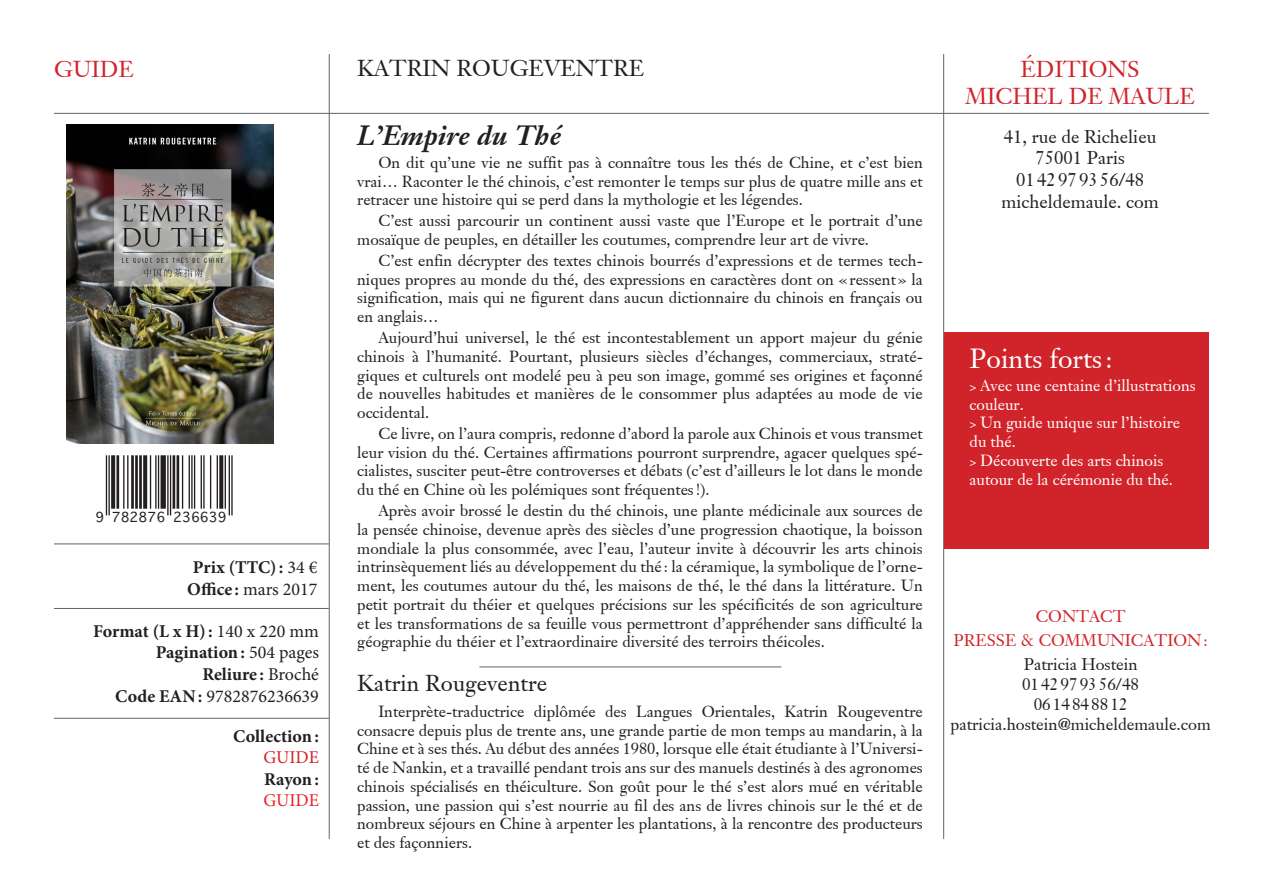
<style>
.page{position:relative;width:1263px;height:893px;background:#fff}
.page>*{position:absolute;margin:0;border:0;box-sizing:border-box;transform-origin:0 0}
.t1{font:italic 700 27.15px "Janson S Si";color:#231f20}
.t2{font:27px "Janson S Si";color:#fff}
.t3{font:22.5px "Janson S Si";color:#231f20}
.t4{font:22.5px "Janson S Si";color:#d1232a}
.t5{font:700 18px "Minion Pro";color:#231f20}
.t6{font:18px "Janson S Si";color:#231f20}
.t7{font:18px "Minion Pro";color:#231f20}
.t8{font:18px "Minion Pro";color:#d1232a}
.t9{font:18px "Minion Pro";color:#ee1d23}
.t10{font:16.5px "Janson S Si";color:#231f20}
.t11{font:16.5px "Janson S Si";color:#d1232a}
.t12{font:15.75px/18.8px "Janson S Si";color:#231f20;text-align:justify}
.t13{font:15.75px/18.8px "Janson S Si";color:#fff}
.t14{font:13.35px "Geneva";color:#231f20}
.s1{font-weight:400}
.s2{font-weight:700}
.s3{font-size:13.5px}
</style>
<div class="page">
<hr style="left:106px;top:455px;width:1px;height:60px;background:#231f20">
<hr style="left:108px;top:455px;width:2px;height:60px;background:#231f20">
<hr style="left:111px;top:455px;width:1px;height:54px;background:#231f20">
<hr style="left:112px;top:455px;width:2px;height:54px;background:#231f20">
<hr style="left:114px;top:455px;width:1px;height:54px;background:#231f20">
<hr style="left:116px;top:455px;width:2px;height:54px;background:#231f20">
<hr style="left:118px;top:455px;width:1px;height:54px;background:#231f20">
<hr style="left:123px;top:455px;width:1px;height:54px;background:#231f20">
<hr style="left:127px;top:455px;width:1px;height:54px;background:#231f20">
<hr style="left:131px;top:455px;width:1px;height:54px;background:#231f20">
<hr style="left:132px;top:455px;width:2px;height:54px;background:#231f20">
<hr style="left:135px;top:455px;width:1px;height:54px;background:#231f20">
<hr style="left:136px;top:455px;width:2px;height:54px;background:#231f20">
<hr style="left:139px;top:455px;width:2px;height:54px;background:#231f20">
<hr style="left:141px;top:455px;width:1px;height:54px;background:#231f20">
<hr style="left:143px;top:455px;width:2px;height:54px;background:#231f20">
<hr style="left:145px;top:455px;width:1px;height:54px;background:#231f20">
<hr style="left:146px;top:455px;width:1px;height:54px;background:#231f20">
<hr style="left:150px;top:455px;width:1px;height:54px;background:#231f20">
<hr style="left:155px;top:455px;width:2px;height:54px;background:#231f20">
<hr style="left:158px;top:455px;width:1px;height:54px;background:#231f20">
<hr style="left:161px;top:455px;width:1px;height:54px;background:#231f20">
<hr style="left:162px;top:455px;width:1px;height:54px;background:#231f20">
<hr style="left:163px;top:455px;width:2px;height:54px;background:#231f20">
<hr style="left:165px;top:455px;width:1px;height:54px;background:#231f20">
<hr style="left:167px;top:455px;width:2px;height:60px;background:#231f20">
<hr style="left:170px;top:455px;width:1px;height:60px;background:#231f20">
<hr style="left:173px;top:455px;width:1px;height:54px;background:#231f20">
<hr style="left:174px;top:455px;width:1px;height:54px;background:#231f20">
<hr style="left:177px;top:455px;width:1px;height:54px;background:#231f20">
<hr style="left:178px;top:455px;width:1px;height:54px;background:#231f20">
<hr style="left:182px;top:455px;width:1px;height:54px;background:#231f20">
<hr style="left:189px;top:455px;width:1px;height:54px;background:#231f20">
<hr style="left:191px;top:455px;width:2px;height:54px;background:#231f20">
<hr style="left:194px;top:455px;width:1px;height:54px;background:#231f20">
<hr style="left:201px;top:455px;width:1px;height:54px;background:#231f20">
<hr style="left:203px;top:455px;width:2px;height:54px;background:#231f20">
<hr style="left:210px;top:455px;width:1px;height:54px;background:#231f20">
<hr style="left:217px;top:455px;width:1px;height:54px;background:#231f20">
<hr style="left:219px;top:455px;width:2px;height:54px;background:#231f20">
<hr style="left:221px;top:455px;width:1px;height:54px;background:#231f20">
<hr style="left:222px;top:455px;width:1px;height:54px;background:#231f20">
<hr style="left:225px;top:455px;width:1px;height:54px;background:#231f20">
<hr style="left:229px;top:455px;width:1px;height:60px;background:#231f20">
<hr style="left:231px;top:455px;width:2px;height:60px;background:#231f20">
<hr style="left:943px;top:54px;width:1px;height:785px;background:#636366">
<hr style="left:329px;top:54px;width:1px;height:785px;background:#636366">
<hr style="left:54px;top:113px;width:1155px;height:1px;background:#636366">
<hr style="left:479px;top:666px;width:302px;height:1px;background:#636366">
<hr style="left:54px;top:544px;width:275px;height:1px;background:#636366">
<hr style="left:54px;top:608px;width:275px;height:1px;background:#636366">
<hr style="left:54px;top:718px;width:275px;height:1px;background:#636366">
<div style="left:944px;top:332px;width:265px;height:217px;background:#d1232a"></div>
<img style="left:66px;top:124px;width:208px;height:319px">
<p class="t4" style="left:54px;top:54px;width:81px">GUIDE</p>
<p class="t14" style="left:95px;top:506px;width:133px">9 782876 236639</p>
<p class="t5" style="left:193px;top:554px;width:126px">Prix (TTC): <span class="s1">34 €</span></p>
<p class="t7" style="left:187px;top:577px;width:132px"><span class="s2">Office :</span> mars 2017</p>
<p class="t5" style="left:93px;top:618px;width:227px">Format (L x H): <span class="s1">140 x 220 mm</span></p>
<p class="t5" style="left:156px;top:640px;width:165px">Pagination: <span class="s1">504 pages</span></p>
<p class="t5" style="left:202px;top:661px;width:118px">Reliure : <span class="s1">Broché</span></p>
<p class="t7" style="left:115px;top:684px;width:205px"><span class="s2">Code EAN:</span> 9782876236639</p>
<p class="t5" style="left:233px;top:723px;width:87px">Collection:</p>
<p class="t8" style="left:263px;top:745px;width:57px">GUIDE</p>
<p class="t5" style="left:264px;top:766px;width:56px">Rayon:</p>
<p class="t9" style="left:263px;top:788px;width:57px">GUIDE</p>
<p class="t3" style="left:357px;top:53px;width:289px">KATRIN ROUGEVENTRE</p>
<p class="t1" style="left:357px;top:117px;width:206px">L’Empire du Thé</p>
<p class="t12" style="left:357px;top:153px;width:567px;text-indent:21px">On dit qu’une vie ne suffit pas à connaître tous les thés de Chine, et c’est bien vrai… Raconter le thé chinois, c’est remonter le temps sur plus de quatre mille ans et retracer une histoire qui se perd dans la mythologie et les légendes.</p>
<p class="t12" style="left:357px;top:211px;width:567px;text-indent:21px">C’est aussi parcourir un continent aussi vaste que l’Europe et le portrait d’une mosaïque de peuples, en détailler les coutumes, comprendre leur art de vivre.</p>
<p class="t12" style="left:357px;top:251px;width:567px;text-indent:21px">C’est enfin décrypter des textes chinois bourrés d’expressions et de termes tech&shy;niques propres au monde du thé, des expressions en caractères dont on «ressent» la signification, mais qui ne figurent dans aucun dictionnaire du chinois en français ou en anglais…</p>
<p class="t12" style="left:357px;top:328px;width:567px;text-indent:21px">Aujourd’hui universel, le thé est incontestablement un apport majeur du génie chinois à l’humanité. Pourtant, plusieurs siècles d’échanges, commerciaux, straté&shy;giques et culturels ont modelé peu à peu son image, gommé ses origines et façonné de nouvelles habitudes et manières de le consommer plus adaptées au mode de vie occidental.</p>
<p class="t12" style="left:357px;top:424px;width:567px;text-indent:21px">Ce livre, on l’aura compris, redonne d’abord la parole aux Chinois et vous transmet leur vision du thé. Certaines affirmations pourront surprendre, agacer quelques spé&shy;cialistes, susciter peut-être controverses et débats (c’est d’ailleurs le lot dans le monde du thé en Chine où les polémiques sont fréquentes!).</p>
<p class="t12" style="left:357px;top:501px;width:567px;text-indent:21px">Après avoir brossé le destin du thé chinois, une plante médicinale aux sources de la pensée chinoise, devenue après des siècles d’une progression chaotique, la boisson mondiale la plus consommée, avec l’eau, l’auteur invite à découvrir les arts chinois intrinsèquement liés au développement du thé : la céramique, la symbolique de l’orne&shy;ment, les coutumes autour du thé, les maisons de thé, le thé dans la littérature. Un petit portrait du théier et quelques précisions sur les spécificités de son agriculture et les transformations de sa feuille vous permettront d’appréhender sans difficulté la géographie du théier et l’extraordinaire diversité des terroirs théicoles.</p>
<p class="t3" style="left:357px;top:668px;width:192px">Katrin Rougeventre</p>
<p class="t12" style="left:357px;top:702px;width:567px;text-indent:21px">Interprète-traductrice diplômée des Langues Orientales, Katrin Rougeventre consacre depuis plus de trente ans, une grande partie de mon temps au mandarin, à la Chine et à ses thés. Au début des années 1980, lorsque elle était étudiante à l’Universi&shy;té de Nankin, et a travaillé pendant trois ans sur des manuels destinés à des agronomes chinois spécialisés en théiculture. Son goût pour le thé s’est alors mué en véritable passion, une passion qui s’est nourrie au fil des ans de livres chinois sur le thé et de nombreux séjours en Chine à arpenter les plantations, à la rencontre des producteurs et des façonniers.</p>
<p class="t4" style="left:1020px;top:54px;width:121px">ÉDITIONS</p>
<p class="t4" style="left:965px;top:81px;width:231px">MICHEL DE MAULE</p>
<p class="t6" style="left:1004px;top:125px;width:154px">41, rue de Richelieu</p>
<p class="t6" style="left:1035px;top:146px;width:91px">75001 Paris</p>
<p class="t6" style="left:1016px;top:168px;width:129px">0142979356/48</p>
<p class="t6" style="left:1001px;top:190px;width:159px">micheldemaule. com</p>
<p class="t2" style="left:969px;top:341px;width:144px">Points forts:</p>
<p class="t13" style="left:969px;top:376px;width:228px"><span class="s3">&gt;</span> Avec une centaine d’illustrations couleur.</p>
<p class="t13" style="left:969px;top:413px;width:212px"><span class="s3">&gt;</span> Un guide unique sur l’histoire du thé.</p>
<p class="t13" style="left:969px;top:451px;width:205px"><span class="s3">&gt;</span> Découverte des arts chinois autour de la cérémonie du thé.</p>
<p class="t11" style="left:1036px;top:606px;width:91px">CONTACT</p>
<p class="t11" style="left:953px;top:630px;width:256px">PRESSE &amp; COMMUNICATION:</p>
<p class="t10" style="left:1024px;top:654px;width:115px">Patricia Hostein</p>
<p class="t10" style="left:1022px;top:674px;width:119px">0142979356/48</p>
<p class="t10" style="left:1034px;top:693px;width:95px">0614848812</p>
<p class="t10" style="left:950px;top:713px;width:262px">patricia.hostein@micheldemaule.com</p>
</div>
